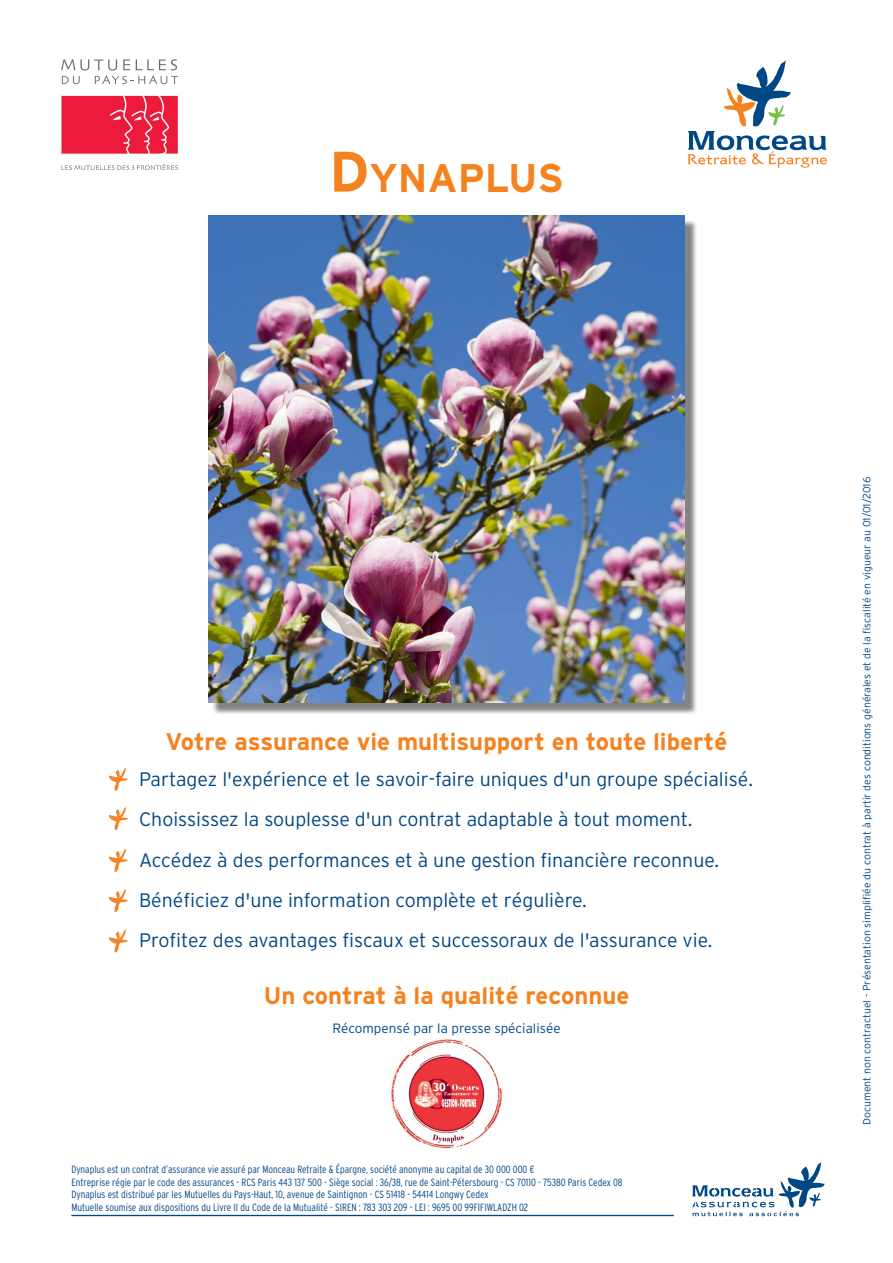
<style>
.page{position:relative;width:893px;height:1263px;background:#fff}
.page>*{position:absolute;margin:0;border:0;box-sizing:border-box;transform-origin:0 0}
.t1{font:700 39.9px "Interstate";color:#f58220}
.t2{font:700 24px "Interstate";color:#f58220}
.t3{font:300 19.5px/40.3px "Interstate";color:#004785}
.t4{font:300 13.5px "Interstate";color:#004785}
.t5{font:300 condensed 10.5px/12.6px "Interstate";color:#004785}
.t6{font:300 10.5px "Interstate";color:#004785}
.s1{font-size:57px}
</style>
<div class="page">
<svg style="left:692px;top:1162px;width:133px;height:54px"></svg>
<hr style="left:71px;top:1215px;width:603px;height:1px;background:#004785">
<div style="left:212px;top:220px;width:486px;height:496px;background:#000;opacity:.49"></div>
<img style="left:208px;top:216px;width:477px;height:486px">
<svg style="left:109px;top:767px;width:19px;height:24px"></svg>
<svg style="left:109px;top:807px;width:19px;height:23px"></svg>
<svg style="left:109px;top:848px;width:19px;height:24px"></svg>
<svg style="left:109px;top:889px;width:19px;height:23px"></svg>
<svg style="left:109px;top:929px;width:19px;height:23px"></svg>
<svg style="left:62px;top:164px;width:116px;height:6px"></svg>
<svg style="left:61px;top:59px;width:117px;height:25px"></svg>
<svg style="left:61px;top:96px;width:117px;height:58px;background:#ee2a49"></svg>
<svg style="left:687px;top:60px;width:140px;height:108px"></svg>
<img style="left:391px;top:1039px;width:112px;height:110px">
<h1 class="t1" style="left:329px;top:155px;width:236px"><span class="s1">D</span>YNAPLUS</h1>
<h2 class="t2" style="left:166px;top:728px;width:563px">Votre assurance vie multisupport en toute liberté</h2>
<p class="t3" style="left:139px;top:758px;width:615px">Partagez l'expérience et le savoir-faire uniques d'un groupe spécialisé.<br>Choississez la souplesse d'un contrat adaptable à tout moment.<br>Accédez à des performances et à une gestion financière reconnue.<br>Bénéficiez d'une information complète et régulière.<br>Profitez des avantages fiscaux et successoraux de l'assurance vie.</p>
<h2 class="t2" style="left:264px;top:983px;width:367px">Un contrat à la qualité reconnue</h2>
<p class="t4" style="left:332px;top:1021px;width:230px">Récompensé par la presse spécialisée</p>
<p class="t5" style="left:71px;top:1163px;width:553px">Dynaplus est un contrat d’assurance vie assuré par Monceau Retraite &amp; épargne, société anonyme au capital de 30 000 000 ¤<br>Entreprise régie par le code des assurances - RCS Paris 443 137 500 - Siège social : 36/38, rue de Saint-Pétersbourg - CS 70110 - 75380 Paris Cedex 08<br>Dynaplus est distribué par les Mutuelles du Pays-Haut, 10, avenue de Saintignon - CS 51418 - 54414 Longwy Cedex<br>Mutuelle soumise aux dispositions du Livre II du Code de la Mutualité - SIREN : 783 303 209 - LEI : 9695 00 99FIFIWLADZH 02</p>
<p class="t6" style="left:861px;top:1125px;width:650px;rotate:-90deg">Document non contractuel - Présentation simplifiée du contrat à partir des conditions générales et de la fiscalité en vigueur au 01/01/2016</p>
</div>
